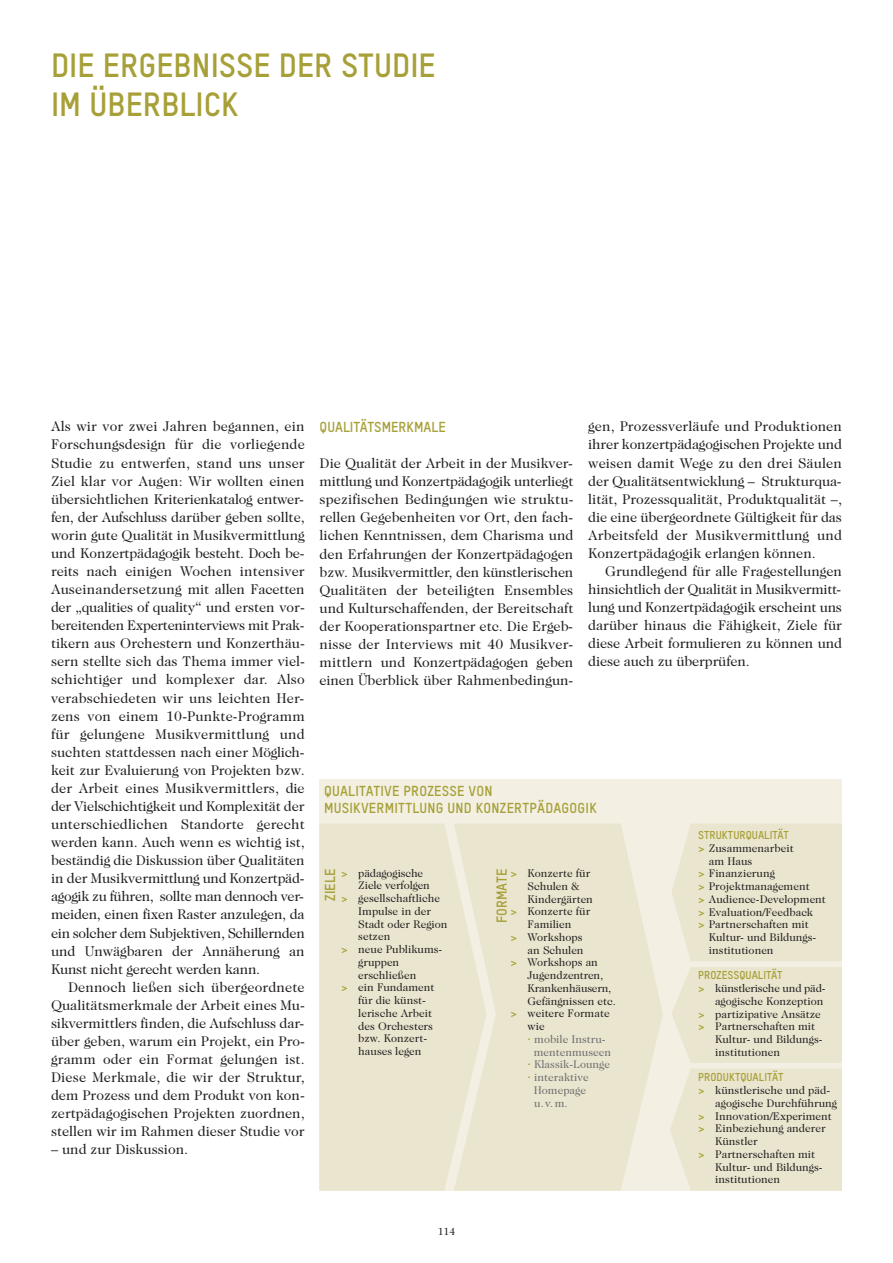
<style>
.page{position:relative;width:893px;height:1263px;background:#fff}
.page>*{position:absolute;margin:0;border:0;box-sizing:border-box;transform-origin:0 0}
.t1{font:700 33px/39.6px "TSTAR";color:#a7a038}
.t2{font:14.25px/18px "Caslon Two Twenty Four";color:#231f20;text-align:justify}
.t3{font:700 14.25px/16.5px "TSTAR";letter-spacing:.015em;color:#a7a038}
.t4{font:11.25px "Caslon Two Twenty Four";color:#231f20}
.t5{font:11.25px "Caslon Two Twenty Four";color:#6d6e70}
.t6{font:700 11.25px "TSTAR";color:#a7a038}
.t7{font:11.25px "Caslon Two Twenty Four";letter-spacing:-.02em;color:#231f20}
.t8{font:10.5px "Caslon Two Twenty Four";color:#231f20}
.s1{font-weight:700;color:#a7a038}
</style>
<div class="page">
<div style="left:320px;top:779px;width:522px;height:412px;background:#f3f0e3"></div>
<div style="left:320px;top:823px;width:134px;height:368px;background:#eae5ce"></div>
<svg style="left:454px;top:823px;width:209px;height:368px;fill:#eae5ce"></svg>
<svg style="left:672px;top:823px;width:170px;height:138px"></svg>
<svg style="left:670px;top:967px;width:172px;height:224px"></svg>
<h1 class="t1" style="left:51px;top:49px;width:386px">DIE ERGEBNISSE DER STUDIE<br>IM ÜBERBLICK</h1>
<p class="t2" style="left:51px;top:419px;width:255px">Als wir vor zwei Jahren begannen, ein Forschungsdesign für die vorliegende Studie zu entwerfen, stand uns unser Ziel klar vor Augen: Wir wollten einen übersichtlichen Kriterienkatalog entwer&shy;fen, der Aufschluss darüber geben sollte, worin gute Qualität in Musikvermittlung und Konzertpädagogik besteht. Doch be&shy;reits nach einigen Wochen intensiver Auseinandersetzung mit allen Facetten der „qualities of quality“ und ersten vor&shy;bereitenden Experteninterviews mit Prak - tikern aus Orchestern und Konzerthäu&shy;sern stellte sich das Thema immer viel&shy;schichtiger und komplexer dar. Also verabschiedeten wir uns leichten Her&shy;zens von einem 10-Punkte-Programm für gelungene Musikvermittlung und suchten stattdessen nach einer Möglich&shy;keit zur Evaluierung von Projekten bzw. der Arbeit eines Musikvermittlers, die der Vielschichtigkeit und Komplexität der unterschiedlichen Standorte gerecht werden kann. Auch wenn es wichtig ist, beständig die Diskussion über Qualitäten in der Musikvermittlung und Konzertpäd&shy;agogik zu führen, sollte man dennoch ver&shy;meiden, einen fixen Raster anzulegen, da ein solcher dem Subjektiven, Schillernden und Unwägbaren der Annäherung an Kunst nicht gerecht werden kann.</p>
<p class="t2" style="left:51px;top:979px;width:255px;text-indent:17px">Dennoch ließen sich übergeordnete Qualitätsmerkmale der Arbeit eines Mu&shy;sikvermittlers finden, die Aufschluss dar&shy;über geben, warum ein Projekt, ein Pro&shy;gramm oder ein Format gelungen ist.<br>Diese Merkmale, die wir der Struktur, dem Prozess und dem Produkt von kon&shy;zertpädagogischen Projekten zuordnen, stellen wir im Rahmen dieser Studie vor</p>
<p class="t2" style="left:51px;top:1142px;width:139px">– und zur Diskussion.</p>
<p class="t3" style="left:320px;top:420px;width:128px">QUALITÄTSMERKMALE</p>
<p class="t2" style="left:320px;top:455px;width:255px">Die Qualität der Arbeit in der Musikver&shy;mittlung und Konzertpädagogik unterliegt spezifischen Bedingungen wie struktu&shy;rellen Gegebenheiten vor Ort, den fach&shy;lichen Kenntnissen, dem Charisma und den Erfahrungen der Konzertpädagogen bzw. Musikvermittler, den künstlerischen Qua litäten der beteiligten Ensembles und Kulturschaffenden, der Bereitschaft der Kooperationspartner etc. Die Ergeb&shy;nisse der Interviews mit 40 Musikver&shy;mittlern und Konzertpädagogen geben einen Über blick über Rahmenbedingun-</p>
<p class="t2" style="left:588px;top:419px;width:255px">gen, Prozessverläufe und Produktionen ihrer konzertpädagogischen Projekte und weisen damit Wege zu den drei Säulen der Qualitätsentwicklung – Strukturqua&shy;lität, Prozessqualität, Produktqualität –, die eine übergeordnete Gültigkeit für das Arbeitsfeld der Musikvermittlung und Konzertpädagogik erlangen können.</p>
<p class="t2" style="left:588px;top:563px;width:255px;text-indent:17px">Grundlegend für alle Fragestellungen hinsichtlich der Qualität in Musikvermitt&shy;lung und Konzertpädagogik erscheint uns darüber hinaus die Fähigkeit, Ziele für diese Arbeit formulieren zu können und diese auch zu überprüfen.</p>
<p class="t3" style="left:324px;top:784px;width:274px">QUALITATIVE PROZESSE VON<br>MUSIKVERMITTLUNG UND KONZERTPÄDAGOGIK</p>
<p class="t4" style="left:341px;top:868px;width:83px"><span class="s1">&gt;</span> pädagogische</p>
<p class="t4" style="left:358px;top:881px;width:73px">Ziele verfolgen</p>
<p class="t4" style="left:341px;top:894px;width:100px"><span class="s1">&gt;</span> gesellschaftliche</p>
<p class="t4" style="left:358px;top:906px;width:74px">Impulse in der</p>
<p class="t4" style="left:358px;top:919px;width:91px">Stadt oder Region</p>
<p class="t4" style="left:358px;top:932px;width:34px">setzen</p>
<p class="t4" style="left:341px;top:945px;width:103px"><span class="s1">&gt;</span> neue Publikums-</p>
<p class="t4" style="left:358px;top:957px;width:43px">gruppen</p>
<p class="t4" style="left:358px;top:970px;width:60px">erschließen</p>
<p class="t4" style="left:341px;top:983px;width:95px"><span class="s1">&gt;</span> ein Fundament</p>
<p class="t4" style="left:358px;top:996px;width:69px">für die künst-</p>
<p class="t4" style="left:358px;top:1008px;width:75px">lerische Arbeit</p>
<p class="t4" style="left:358px;top:1021px;width:76px">des Orchesters</p>
<p class="t4" style="left:358px;top:1034px;width:70px">bzw. Konzert-</p>
<p class="t4" style="left:358px;top:1047px;width:65px">hauses legen</p>
<p class="t3" style="left:323px;top:901px;width:33px;rotate:-90deg">ZIELE</p>
<p class="t4" style="left:511px;top:869px;width:81px"><span class="s1">&gt;</span> Konzerte für</p>
<p class="t4" style="left:528px;top:882px;width:54px">Schulen &amp;</p>
<p class="t4" style="left:528px;top:894px;width:67px">Kindergärten</p>
<p class="t4" style="left:511px;top:907px;width:81px"><span class="s1">&gt;</span> Konzerte für</p>
<p class="t4" style="left:528px;top:920px;width:45px">Familien</p>
<p class="t4" style="left:511px;top:933px;width:73px"><span class="s1">&gt;</span> Workshops</p>
<p class="t4" style="left:528px;top:945px;width:58px">an Schulen</p>
<p class="t4" style="left:511px;top:958px;width:89px"><span class="s1">&gt;</span> Workshops an</p>
<p class="t4" style="left:528px;top:971px;width:77px">Jugendzentren,</p>
<p class="t4" style="left:528px;top:984px;width:85px">Krankenhäusern,</p>
<p class="t4" style="left:528px;top:996px;width:90px">Gefängnissen etc.</p>
<p class="t4" style="left:511px;top:1009px;width:101px"><span class="s1">&gt;</span> weitere Formate</p>
<p class="t4" style="left:528px;top:1022px;width:19px">wie</p>
<p class="t5" style="left:528px;top:1035px;width:80px"><sup>.</sup> mobile Instru-</p>
<p class="t5" style="left:534px;top:1047px;width:79px">mentenmuseen</p>
<p class="t5" style="left:528px;top:1060px;width:84px"><sup>.</sup> Klassik-Lounge</p>
<p class="t5" style="left:528px;top:1073px;width:63px"><sup>.</sup> interaktive</p>
<p class="t5" style="left:534px;top:1086px;width:54px">Homepage</p>
<p class="t5" style="left:534px;top:1098px;width:35px">u. v. m.</p>
<p class="t3" style="left:495px;top:923px;width:56px;rotate:-90deg">FORMATE</p>
<p class="t6" style="left:698px;top:831px;width:92px">STRUKTURQUALITÄT</p>
<p class="t4" style="left:698px;top:844px;width:97px"><span class="s1">&gt;</span> Zusammenarbeit</p>
<p class="t4" style="left:709px;top:856px;width:45px">am Haus</p>
<p class="t4" style="left:698px;top:869px;width:78px"><span class="s1">&gt;</span> Finanzierung</p>
<p class="t4" style="left:698px;top:882px;width:113px"><span class="s1">&gt;</span> Projektmanagement</p>
<p class="t4" style="left:698px;top:895px;width:129px"><span class="s1">&gt;</span> Audience-Development</p>
<p class="t4" style="left:698px;top:907px;width:116px"><span class="s1">&gt;</span> Evaluation/Feedback</p>
<p class="t4" style="left:698px;top:920px;width:112px"><span class="s1">&gt;</span> Partnerschaften mit</p>
<p class="t4" style="left:709px;top:933px;width:109px">Kultur- und Bildungs-</p>
<p class="t4" style="left:709px;top:946px;width:66px">institutionen</p>
<p class="t6" style="left:698px;top:971px;width:86px">PROZESSQUALITÄT</p>
<p class="t7" style="left:698px;top:984px;width:129px"><span class="s1">&gt;</span> künstlerische und päd-</p>
<p class="t4" style="left:715px;top:997px;width:110px">agogische Konzeption</p>
<p class="t4" style="left:698px;top:1009px;width:124px"><span class="s1">&gt;</span> partizipative Ansätze</p>
<p class="t4" style="left:698px;top:1022px;width:118px"><span class="s1">&gt;</span> Partnerschaften mit</p>
<p class="t4" style="left:715px;top:1035px;width:109px">Kultur- und Bildungs-</p>
<p class="t4" style="left:715px;top:1048px;width:66px">institutionen</p>
<p class="t6" style="left:698px;top:1073px;width:87px">PRODUKTQUALITÄT</p>
<p class="t4" style="left:698px;top:1086px;width:133px"><span class="s1">&gt;</span> künstlerische und päd-</p>
<p class="t4" style="left:715px;top:1099px;width:123px">agogische Durchführung</p>
<p class="t4" style="left:698px;top:1111px;width:135px"><span class="s1">&gt;</span> Innovation/Experiment</p>
<p class="t4" style="left:698px;top:1124px;width:129px"><span class="s1">&gt;</span> Einbeziehung anderer</p>
<p class="t4" style="left:715px;top:1137px;width:44px">Künstler</p>
<p class="t4" style="left:698px;top:1150px;width:118px"><span class="s1">&gt;</span> Partnerschaften mit</p>
<p class="t4" style="left:715px;top:1162px;width:109px">Kultur- und Bildungs-</p>
<p class="t4" style="left:715px;top:1175px;width:66px">institutionen</p>
<p class="t8" style="left:438px;top:1227px;width:19px">114</p>
</div>
